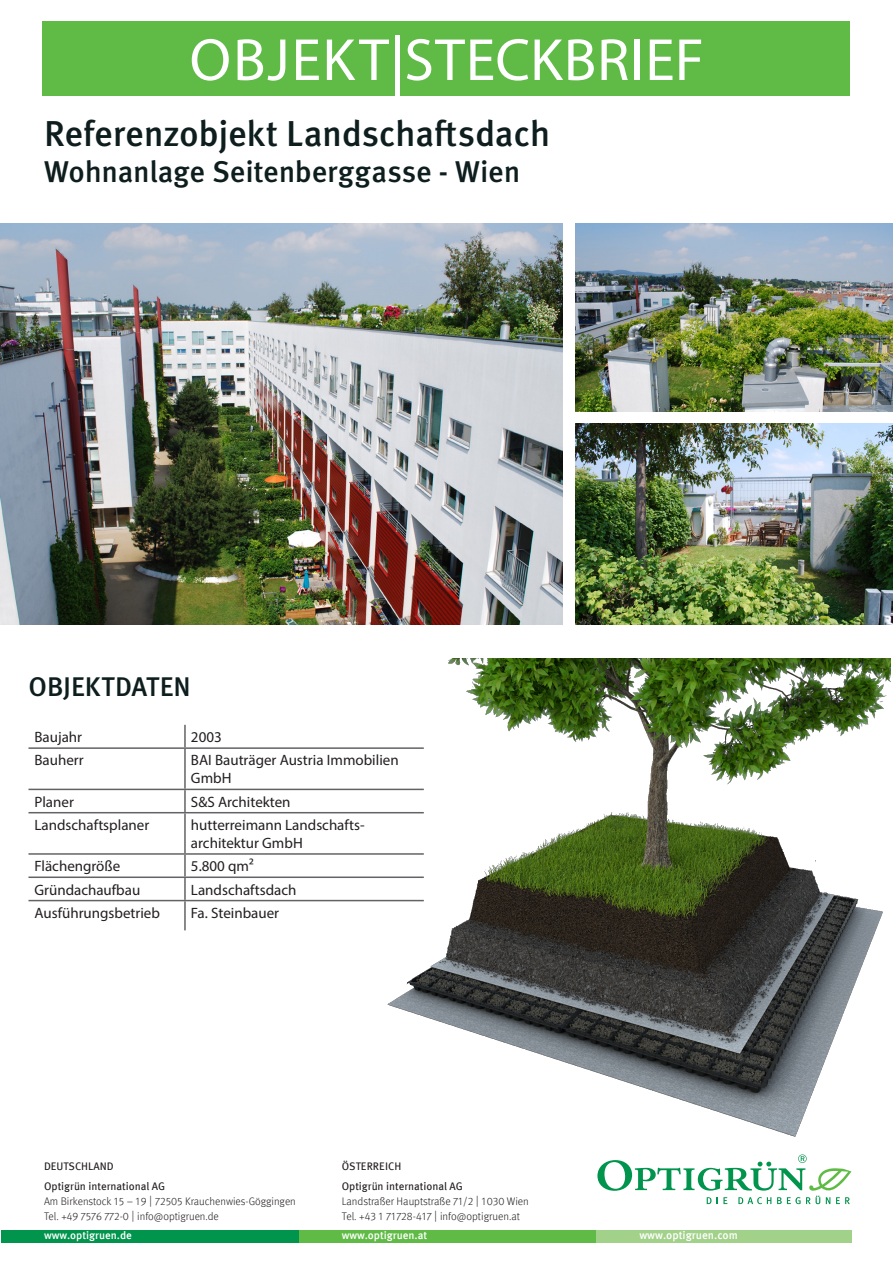
<style>
.page{position:relative;width:893px;height:1263px;background:#fff}
.page>*{position:absolute;margin:0;border:0;box-sizing:border-box;transform-origin:0 0}
.t1{font:60px "Myriad Pro";letter-spacing:.02em;color:#fff}
.t2{font:500 36px "Meta Pro";letter-spacing:-.01em;color:#0e1d1d}
.t3{font:500 30px "Meta Pro";letter-spacing:-.005em;color:#0e1d1d}
.t4{font:500 27px "Meta Pro";letter-spacing:-.005em;color:#0e1d1d}
.t5{font:15px/18px "Myriad Pro";color:#231f20}
.t6{font:500 11.25px "Meta Pro";color:#fff}
.t7{font:300 10.95px/15px "Meta Pro";color:#231f20}
.t8{font:10.95px/19.5px "Meta Pro";color:#231f20}
.t9{font:500 10.95px "Meta Pro";color:#fff}
.s1{font-family:"Frutiger LT Std";font-stretch:condensed}
</style>
<div class="page">
<img style="left:575px;top:223px;width:318px;height:188px">
<img style="left:0;top:223px;width:563px;height:401px">
<img style="left:575px;top:423px;width:318px;height:201px">
<hr style="left:184px;top:725px;width:2px;height:22px;background:#636366">
<hr style="left:28px;top:747px;width:157px;height:2px;background:#636366">
<hr style="left:185px;top:747px;width:239px;height:2px;background:#636366">
<hr style="left:184px;top:749px;width:2px;height:40px;background:#636366">
<hr style="left:28px;top:789px;width:157px;height:1px;background:#636366">
<hr style="left:185px;top:789px;width:239px;height:1px;background:#636366">
<hr style="left:184px;top:790px;width:2px;height:22px;background:#636366">
<hr style="left:28px;top:812px;width:157px;height:1px;background:#636366">
<hr style="left:185px;top:812px;width:239px;height:1px;background:#636366">
<hr style="left:184px;top:813px;width:2px;height:40px;background:#636366">
<hr style="left:28px;top:853px;width:157px;height:2px;background:#636366">
<hr style="left:185px;top:853px;width:239px;height:2px;background:#636366">
<hr style="left:184px;top:855px;width:2px;height:21px;background:#636366">
<hr style="left:28px;top:876px;width:157px;height:2px;background:#636366">
<hr style="left:185px;top:876px;width:239px;height:2px;background:#636366">
<hr style="left:184px;top:878px;width:2px;height:22px;background:#636366">
<hr style="left:28px;top:900px;width:157px;height:1px;background:#636366">
<hr style="left:185px;top:900px;width:239px;height:1px;background:#636366">
<hr style="left:184px;top:901px;width:2px;height:29px;background:#636366">
<div style="left:43px;top:21px;width:807px;height:75px;background:#60bb46"></div>
<svg style="left:597px;top:1154px;width:254px;height:50px"></svg>
<div style="left:2px;top:1230px;width:297px;height:12px;background:#00944d"></div>
<div style="left:299px;top:1230px;width:298px;height:12px;background:#60bb46"></div>
<div style="left:597px;top:1230px;width:255px;height:12px;background:#a2d18a"></div>
<img style="left:362px;top:659px;width:529px;height:478px">
<p class="t1" style="left:190px;top:23px;width:516px">OBJEKT|STECKBRIEF</p>
<p class="t2" style="left:44px;top:106px;width:507px">Referenzobjekt Landschaftsdach</p>
<p class="t3" style="left:44px;top:149px;width:478px">Wohnanlage Seitenberggasse - Wien</p>
<p class="t4" style="left:28px;top:665px;width:164px">OBJEKTDATEN</p>
<p class="t5" style="left:34px;top:728px;width:49px">Baujahr</p>
<p class="t5" style="left:191px;top:728px;width:32px">2003</p>
<p class="t5" style="left:34px;top:751px;width:51px">Bauherr</p>
<p class="t5" style="left:191px;top:751px;width:209px">BAI Bauträger Austria Immobilien<br>GmbH</p>
<p class="t5" style="left:34px;top:792px;width:41px">Planer</p>
<p class="t5" style="left:191px;top:792px;width:101px">S&amp;S Architekten</p>
<p class="t5" style="left:34px;top:816px;width:116px">Landschaftsplaner</p>
<p class="t5" style="left:191px;top:816px;width:175px">hutterreimann Landschafts&shy;architektur GmbH</p>
<p class="t5" style="left:34px;top:857px;width:87px">Flächengröße</p>
<p class="t5" style="left:191px;top:857px;width:64px">5.800 qm²</p>
<p class="t5" style="left:34px;top:880px;width:107px">Gründachaufbau</p>
<p class="t5" style="left:191px;top:880px;width:107px">Landschaftsdach</p>
<p class="t5" style="left:34px;top:904px;width:127px">Ausführungsbetrieb</p>
<p class="t5" style="left:191px;top:903px;width:90px">Fa. Steinbauer</p>
<p class="t8" style="left:342px;top:1156px;width:123px">ÖSTErrEiCH<br>Optigrün international AG</p>
<p class="t7" style="left:342px;top:1193px;width:189px">Landstraßer Hauptstraße 71/2 <span class="s1">|</span> 1030 Wien<br>Tel. +43 1 71728-417 <span class="s1">|</span> info@optigruen.at</p>
<p class="t9" style="left:342px;top:1227px;width:87px">www.optigruen.at</p>
<p class="t8" style="left:44px;top:1156px;width:123px">DEUTSCHLAND<br>Optigrün international AG</p>
<p class="t7" style="left:44px;top:1193px;width:253px">Am Birkenstock 15 – 19 <span class="s1">|</span> 72505 Krauchenwies-Göggingen<br>Tel. +49 7576 772-0 <span class="s1">|</span> info@optigruen.de</p>
<p class="t9" style="left:44px;top:1227px;width:89px">www.optigruen.de</p>
<p class="t6" style="left:639px;top:1227px;width:100px">www.optigruen.com</p>
</div>
